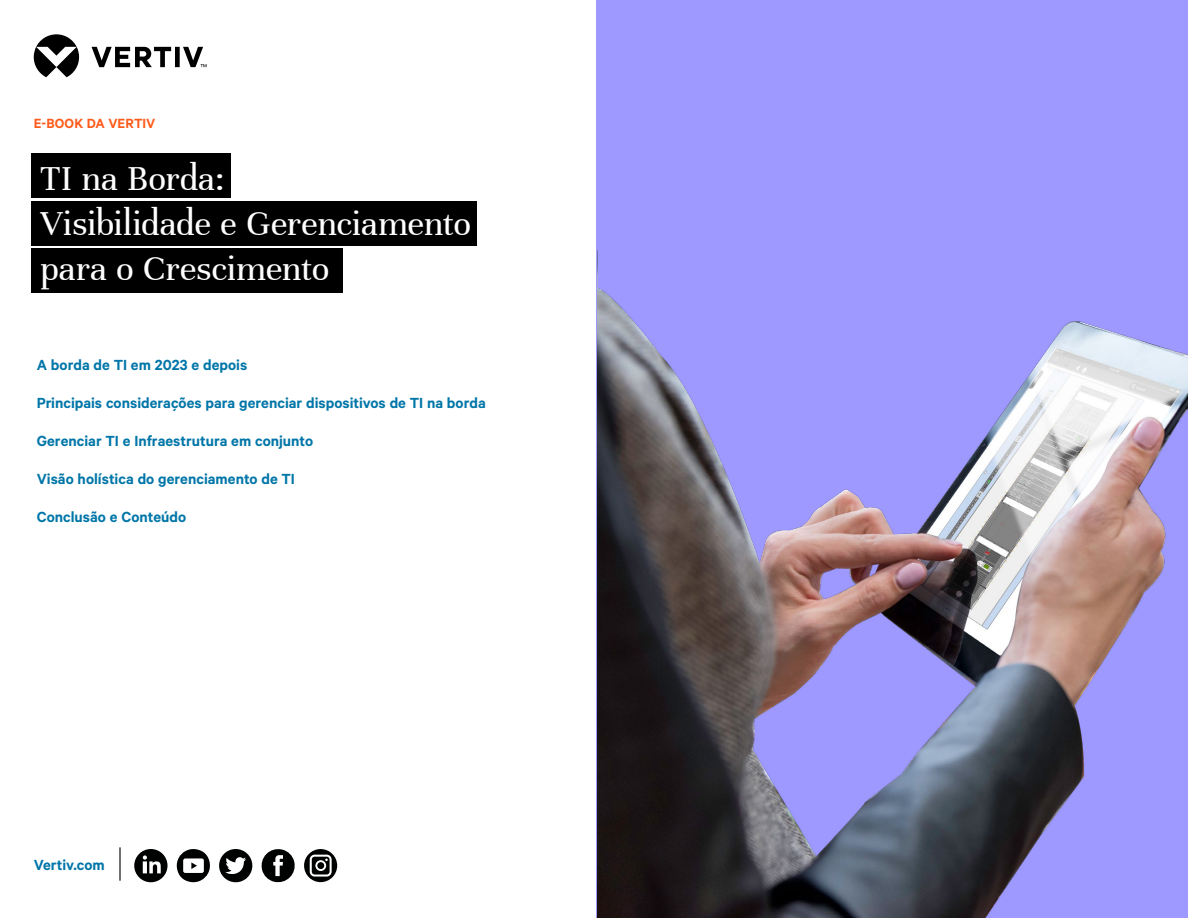
<style>
.page{position:relative;width:1188px;height:918px;background:#fff}
.page>*{position:absolute;margin:0;border:0;box-sizing:border-box;transform-origin:0 0}
.t1{font:37.5px/45px "Unna";letter-spacing:-.01em;color:#fff}
.t2{font:600 16.5px "Calibre";color:#0076a8}
.t3{font:600 15px "Calibre";color:#fe5b1b}
</style>
<div class="page">
<svg style="left:34px;top:34px;width:172px;height:43px"></svg>
<hr style="left:119px;top:847px;width:2px;height:34px;background:#000">
<div style="left:596px;top:0;width:592px;height:918px;background:#9e99ff"></div>
<svg style="left:134px;top:849px;width:34px;height:33px"></svg>
<svg style="left:177px;top:849px;width:33px;height:34px"></svg>
<svg style="left:219px;top:849px;width:33px;height:33px"></svg>
<svg style="left:262px;top:849px;width:33px;height:33px"></svg>
<svg style="left:304px;top:849px;width:33px;height:33px"></svg>
<div style="left:32px;top:153px;width:199px;height:45px;background:#000"></div>
<div style="left:32px;top:201px;width:445px;height:45px;background:#000"></div>
<div style="left:32px;top:248px;width:311px;height:45px;background:#000"></div>
<img style="left:597px;top:251px;width:591px;height:667px">
<p class="t3" style="left:34px;top:114px;width:123px">E-BOOK DA VERTIV</p>
<h1 class="t1" style="left:40px;top:156px;width:432px">TI na Borda:<br>Visibilidade e Gerenciamento para o Crescimento</h1>
<p class="t2" style="left:37px;top:355px;width:212px">A borda de TI em 2023 e depois</p>
<p class="t2" style="left:37px;top:393px;width:451px">Principais considerações para gerenciar dispositivos de TI na borda</p>
<p class="t2" style="left:37px;top:431px;width:278px">Gerenciar TI e Infraestrutura em conjunto</p>
<p class="t2" style="left:37px;top:469px;width:260px">Visão holística do gerenciamento de TI</p>
<p class="t2" style="left:37px;top:507px;width:151px">Conclusão e Conteúdo</p>
<p class="t2" style="left:34px;top:855px;width:73px">Vertiv.com</p>
</div>
